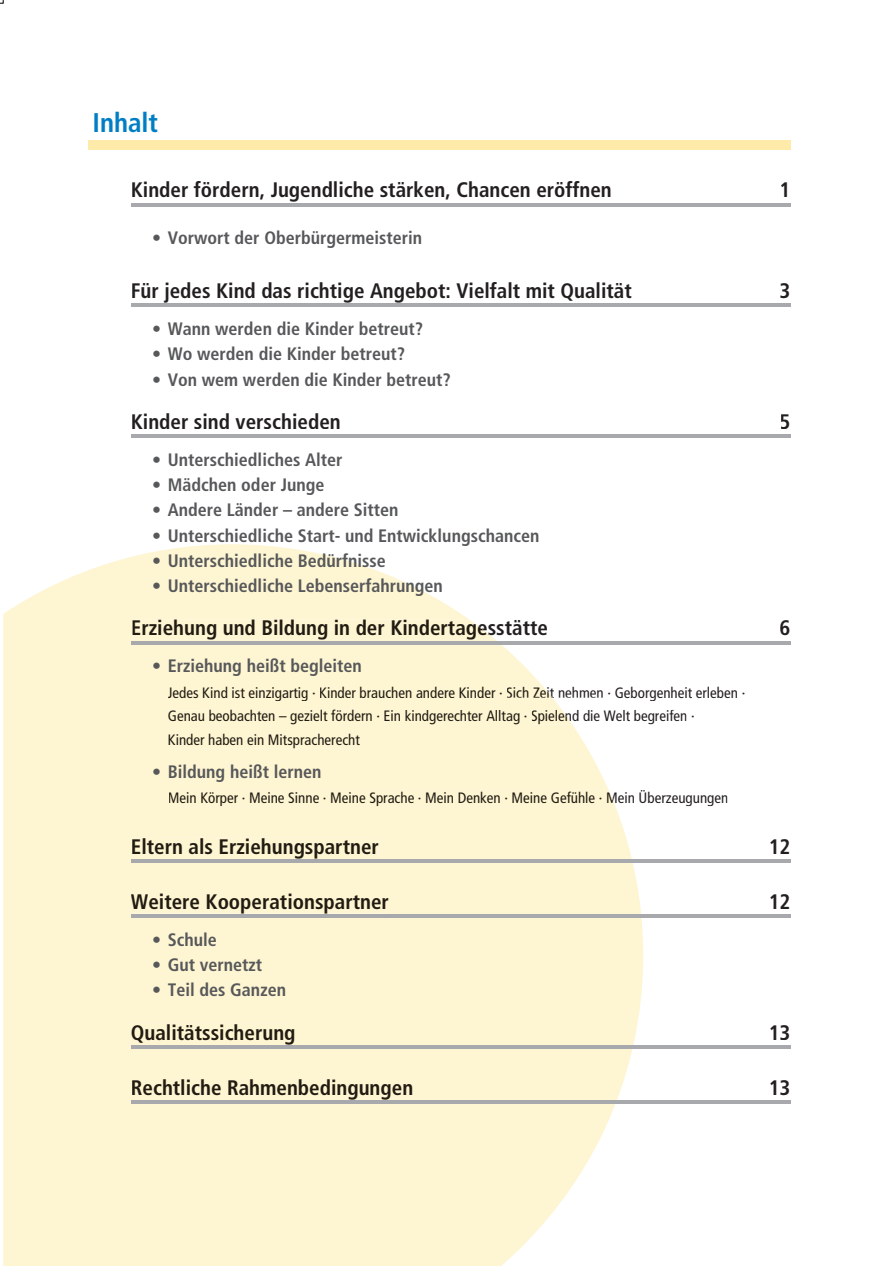
<style>
.page{position:relative;width:896px;height:1266px;background:#fff}
.page>*{position:absolute;margin:0;border:0;box-sizing:border-box;transform-origin:0 0}
.t1{font:700 condensed 27px "Frutiger";color:#007ec5}
.t2{font:700 condensed 21px "Frutiger";color:#231f20}
.t3{font:700 condensed 21px "Frutiger";color:#211b12}
.t4{font:700 condensed 18px "Frutiger";color:#57585a}
.t5{font:condensed 15px/23.7px "Frutiger";color:#211b12}
.t6{font:condensed 15px "Frutiger";color:#231f20}
.s1{color:#231f20}
</style>
<div class="page">
<svg style="left:3px;top:544px;width:640px;height:721px;background:#fdf5d7"></svg>
<div style="left:88px;top:140px;width:702px;height:9px;background:#ffeba9"></div>
<hr style="left:131px;top:203px;width:659px;height:3px;background:#a8a9ad">
<hr style="left:131px;top:304px;width:659px;height:3px;background:#a8a9ad">
<hr style="left:131px;top:434px;width:659px;height:3px;background:#a8a9ad">
<hr style="left:131px;top:641px;width:659px;height:3px;background:#a8a9ad">
<hr style="left:131px;top:859px;width:659px;height:3px;background:#a8a9ad">
<hr style="left:131px;top:914px;width:659px;height:3px;background:#a8a9ad">
<hr style="left:131px;top:1045px;width:659px;height:3px;background:#a8a9ad">
<hr style="left:131px;top:1100px;width:659px;height:3px;background:#a8a9ad">
<svg style="left:132px;top:619px;width:363px;height:20px;background:#fef5d4"></svg>
<div style="left:168px;top:686px;width:139px;height:14px;background:#fef5d2"></div>
<svg style="left:308px;top:692px;width:7px;height:5px"></svg>
<div style="left:320px;top:686px;width:175px;height:11px;background:#fef5d2"></div>
<svg style="left:495px;top:686px;width:57px;height:11px"></svg>
<div style="left:168px;top:710px;width:37px;height:11px;background:#fef5d2"></div>
<div style="left:209px;top:709px;width:162px;height:15px;background:#fef5d2"></div>
<div style="left:372px;top:715px;width:8px;height:6px;background:#fef5d2"></div>
<div style="left:384px;top:709px;width:135px;height:15px;background:#fef5d2"></div>
<div style="left:520px;top:715px;width:7px;height:6px;background:#fef5d2"></div>
<svg style="left:531px;top:709px;width:41px;height:15px"></svg>
<div style="left:169px;top:733px;width:190px;height:15px;background:#fef5d2"></div>
<div style="left:169px;top:789px;width:446px;height:17px;background:#fef5d2"></div>
<div style="left:132px;top:837px;width:246px;height:21px;background:#fef5d2"></div>
<div style="left:131px;top:893px;width:257px;height:20px;background:#fef5d2"></div>
<div style="left:132px;top:1023px;width:162px;height:20px;background:#fef5d2"></div>
<div style="left:132px;top:1078px;width:280px;height:21px;background:#fef5d2"></div>
<svg style="left:0;top:0;width:4px;height:4px"></svg>
<h1 class="t1" style="left:92px;top:106px;width:67px">Inhalt</h1>
<p class="t2" style="left:131px;top:177px;width:482px">Kinder fördern, Jugendliche stärken, Chancen eröffnen</p>
<p class="t2" style="left:779px;top:177px;width:12px">1</p>
<p class="t4" style="left:152px;top:226px;width:271px">• Vorwort der Oberbürgermeisterin</p>
<p class="t2" style="left:131px;top:278px;width:502px">Für jedes Kind das richtige Angebot: Vielfalt mit Qualität</p>
<p class="t2" style="left:779px;top:278px;width:12px">3</p>
<p class="t4" style="left:152px;top:318px;width:272px">• Wann werden die Kinder betreut?</p>
<p class="t4" style="left:152px;top:343px;width:254px">• Wo werden die Kinder betreut?</p>
<p class="t4" style="left:152px;top:368px;width:300px">• Von wem werden die Kinder betreut?</p>
<p class="t2" style="left:131px;top:409px;width:211px">Kinder sind verschieden</p>
<p class="t2" style="left:779px;top:409px;width:12px">5</p>
<p class="t4" style="left:152px;top:449px;width:192px">• Unterschiedliches Alter</p>
<p class="t4" style="left:152px;top:474px;width:174px">• Mädchen oder Junge</p>
<p class="t4" style="left:152px;top:499px;width:248px">• Andere Länder – andere Sitten</p>
<p class="t4" style="left:152px;top:524px;width:388px">• Unterschiedliche Start- und Entwicklungschancen</p>
<p class="t4" style="left:152px;top:549px;width:235px">• Unterschiedliche Bedürfnisse</p>
<p class="t4" style="left:152px;top:575px;width:292px">• Unterschiedliche Lebenserfahrungen</p>
<p class="t2" style="left:131px;top:615px;width:418px">Erziehung und Bildung in der Kindertagesstätte</p>
<p class="t2" style="left:779px;top:615px;width:12px">6</p>
<p class="t4" style="left:152px;top:655px;width:211px">• Erziehung heißt begleiten</p>
<p class="t5" style="left:168px;top:680px;width:578px">Jedes Kind ist einzigartig · Kinder brauchen andere Kinder · <span class="s1">Sich Zeit nehmen · Geborgenheit erleben ·<br></span>Genau beobachten – gezielt fördern · Ein kindgerechter Alltag · <span class="s1">Spielend die Welt begreifen ·<br></span>Kinder haben ein Mitspracherecht</p>
<p class="t4" style="left:152px;top:760px;width:171px">• Bildung heißt lernen</p>
<p class="t6" style="left:168px;top:788px;width:561px">Mein Körper · Meine Sinne · Meine Sprache · Mein Denken · Meine Gefühle · Mein Überzeugungen</p>
<p class="t3" style="left:131px;top:833px;width:249px">Eltern als Erziehungspartner</p>
<p class="t2" style="left:768px;top:833px;width:23px">12</p>
<p class="t3" style="left:131px;top:888px;width:259px">Weitere Kooperationspartner</p>
<p class="t2" style="left:768px;top:888px;width:23px">12</p>
<p class="t4" style="left:152px;top:928px;width:66px">• Schule</p>
<p class="t4" style="left:152px;top:954px;width:112px">• Gut vernetzt</p>
<p class="t4" style="left:152px;top:979px;width:135px">• Teil des Ganzen</p>
<p class="t3" style="left:131px;top:1019px;width:166px">Qualitätssicherung</p>
<p class="t2" style="left:768px;top:1019px;width:23px">13</p>
<p class="t3" style="left:131px;top:1074px;width:284px">Rechtliche Rahmenbedingungen</p>
<p class="t2" style="left:768px;top:1074px;width:23px">13</p>
</div>
